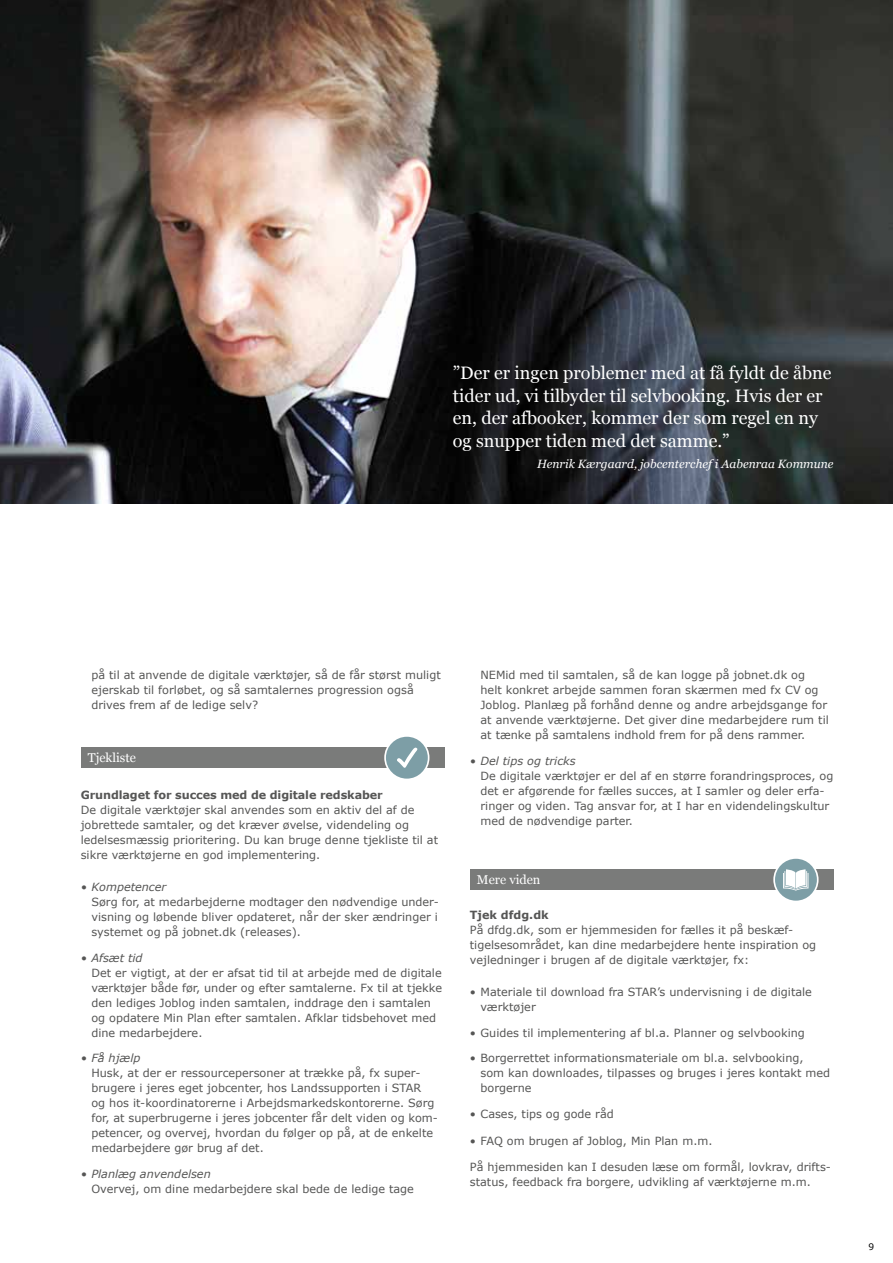
<style>
.page{position:relative;width:893px;height:1263px;background:#fff}
.page>*{position:absolute;margin:0;border:0;box-sizing:border-box;transform-origin:0 0}
.t1{font:18px/22.5px "Georgia";color:#fff}
.t2{font:12.75px "Georgia";color:#fff}
.t3{font:italic 12px "Georgia";color:#fff}
.t4{font:11.25px/15px "Verdana";color:#565655}
.t5{font:italic 11.25px "Verdana";color:#565655}
.t6{font:700 11.25px "Verdana";letter-spacing:-.01em;color:#565655}
.t7{font:9px "Verdana";color:#000}
</style>
<div class="page">
<img style="left:0;top:0;width:893px;height:504px">
<div style="left:81px;top:747px;width:363px;height:21px;background:#7a7b7a"></div>
<svg style="left:384px;top:735px;width:45px;height:45px"></svg>
<div style="left:386px;top:737px;width:42px;height:42px;background:#7d9ea6;border-radius:50%"></div>
<svg style="left:397px;top:747px;width:21px;height:21px"></svg>
<div style="left:470px;top:869px;width:363px;height:21px;background:#7a7b7a"></div>
<svg style="left:773px;top:857px;width:46px;height:45px"></svg>
<div style="left:775px;top:859px;width:42px;height:42px;background:#7d9ea6;border-radius:50%"></div>
<svg style="left:783px;top:869px;width:25px;height:21px"></svg>
<h1 class="t1" style="left:453px;top:361px;width:380px">”Der er ingen problemer med at få fyldt de åbne tider ud, vi tilbyder til selvbooking. Hvis der er en, der afbooker, kommer der som regel en ny og snupper tiden med det samme.”</h1>
<p class="t3" style="left:537px;top:455px;width:298px">Henrik Kærgaard, jobcenterchef i Aabenraa Kommune</p>
<p class="t4" style="left:91px;top:668px;width:351px">på til at anvende de digitale værktøjer, så de får størst muligt ejerskab til forløbet, og så samtalernes progression også drives frem af de ledige selv?</p>
<p class="t2" style="left:88px;top:748px;width:50px">Tjekliste</p>
<p class="t6" style="left:81px;top:788px;width:303px">Grundlaget for succes med de digitale redskaber</p>
<p class="t4" style="left:81px;top:803px;width:359px">De digitale værktøjer skal anvendes som en aktiv del af de jobrettede samtaler, og det kræver øvelse, videndeling og ledelsesmæssig prioritering. Du kan bruge denne tjekliste til at sikre værktøjerne en god implementering.</p>
<p class="t5" style="left:81px;top:880px;width:87px">• Kompetencer</p>
<p class="t4" style="left:91px;top:895px;width:349px;text-align:justify">Sørg for, at medarbejderne modtager den nødvendige under&shy;visning og løbende bliver opdateret, når der sker ændringer i systemet og på jobnet.dk (releases).</p>
<p class="t5" style="left:81px;top:950px;width:63px">• Afsæt tid</p>
<p class="t4" style="left:91px;top:965px;width:352px">Det er vigtigt, at der er afsat tid til at arbejde med de digitale værktøjer både før, under og efter samtalerne. Fx til at tjekke den lediges Joblog inden samtalen, inddrage den i samtalen og opdatere Min Plan efter samtalen. Afklar tidsbehovet med dine medarbejdere.</p>
<p class="t5" style="left:81px;top:1051px;width:61px">• Få hjælp</p>
<p class="t4" style="left:91px;top:1066px;width:348px">Husk, at der er ressourcepersoner at trække på, fx super&shy;brugere i jeres eget jobcenter, hos Landssupporten i STAR<br>og hos it-koordinatorerne i Arbejdsmarkedskontorerne. Sørg for, at superbrugerne i jeres jobcenter får delt viden og kom&shy;petencer, og overvej, hvordan du følger op på, at de enkelte medarbejdere gør brug af det.</p>
<p class="t5" style="left:81px;top:1167px;width:132px">• Planlæg anvendelsen</p>
<p class="t4" style="left:91px;top:1181px;width:324px">Overvej, om dine medarbejdere skal bede de ledige tage</p>
<p class="t4" style="left:480px;top:668px;width:350px">NEMid med til samtalen, så de kan logge på jobnet.dk og helt konkret arbejde sammen foran skærmen med fx CV og Joblog. Planlæg på forhånd denne og andre arbejdsgange for at anvende værktøjerne. Det giver dine medarbejdere rum til at tænke på samtalens indhold frem for på dens rammer.</p>
<p class="t5" style="left:470px;top:754px;width:107px">• Del tips og tricks</p>
<p class="t4" style="left:480px;top:768px;width:354px">De digitale værktøjer er del af en større forandringsproces, og det er afgørende for fælles succes, at I samler og deler erfa&shy;ringer og viden. Tag ansvar for, at I har en videndelingskultur med de nødvendige parter.</p>
<p class="t2" style="left:477px;top:870px;width:65px">Mere viden</p>
<p class="t6" style="left:470px;top:908px;width:80px">Tjek dfdg.dk</p>
<p class="t4" style="left:470px;top:923px;width:348px">På dfdg.dk, som er hjemmesiden for fælles it på beskæf&shy;tigelsesområdet, kan dine medarbejdere hente inspiration og vejledninger i brugen af de digitale værktøjer, fx:</p>
<p class="t4" style="left:480px;top:985px;width:333px;text-indent:-11px">• Materiale til download fra STAR’s undervisning i de digitale værktøjer</p>
<p class="t4" style="left:470px;top:1025px;width:337px">• Guides til implementering af bl.a. Planner og selvbooking</p>
<p class="t4" style="left:480px;top:1051px;width:351px;text-indent:-11px">• Borgerrettet informationsmateriale om bl.a. selvbooking,<br>som kan downloades, tilpasses og bruges i jeres kontakt med borgerne</p>
<p class="t4" style="left:470px;top:1106px;width:145px">• Cases, tips og gode råd</p>
<p class="t4" style="left:470px;top:1134px;width:244px">• FAQ om brugen af Joblog, Min Plan m.m.</p>
<p class="t4" style="left:470px;top:1159px;width:363px">På hjemmesiden kan I desuden læse om formål, lovkrav, drifts&shy;status, feedback fra borgere, udvikling af værktøjerne m.m.</p>
<p class="t7" style="left:868px;top:1241px;width:7px">9</p>
</div>
